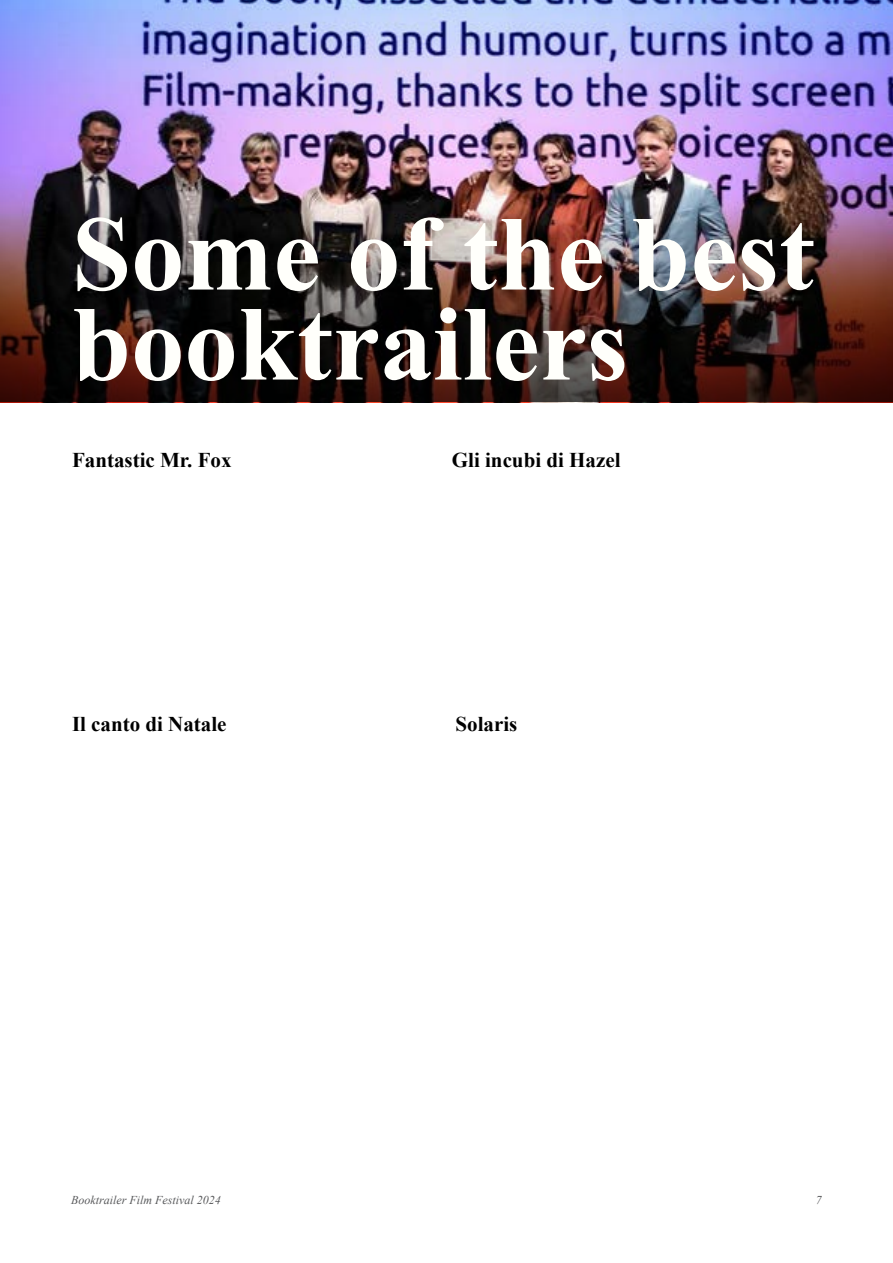
<style>
.page{position:relative;width:893px;height:1263px;background:#fff}
.page>*{position:absolute;margin:0;border:0;box-sizing:border-box;transform-origin:0 0}
.t1{font:700 106.5px/90px "Times New Roman";color:#fffffb}
.t2{font:700 21px "Times New Roman";color:#000}
.t3{font:italic 12px "Times New Roman";color:#58595b}
</style>
<div class="page">
<img style="left:0;top:0;width:893px;height:9px">
<img style="left:0;top:9px;width:893px;height:393px">
<h1 class="t1" style="left:72px;top:206px;width:744px">Some of the best booktrailers</h1>
<p class="t2" style="left:72px;top:446px;width:161px">Fantastic Mr. Fox</p>
<p class="t2" style="left:452px;top:446px;width:170px">Gli incubi di Hazel</p>
<p class="t2" style="left:72px;top:710px;width:156px">Il canto di Natale</p>
<p class="t2" style="left:455px;top:710px;width:63px">Solaris</p>
<p class="t3" style="left:71px;top:1192px;width:151px">Booktrailer Film Festival 2024</p>
<p class="t3" style="left:816px;top:1192px;width:7px">7</p>
</div>
